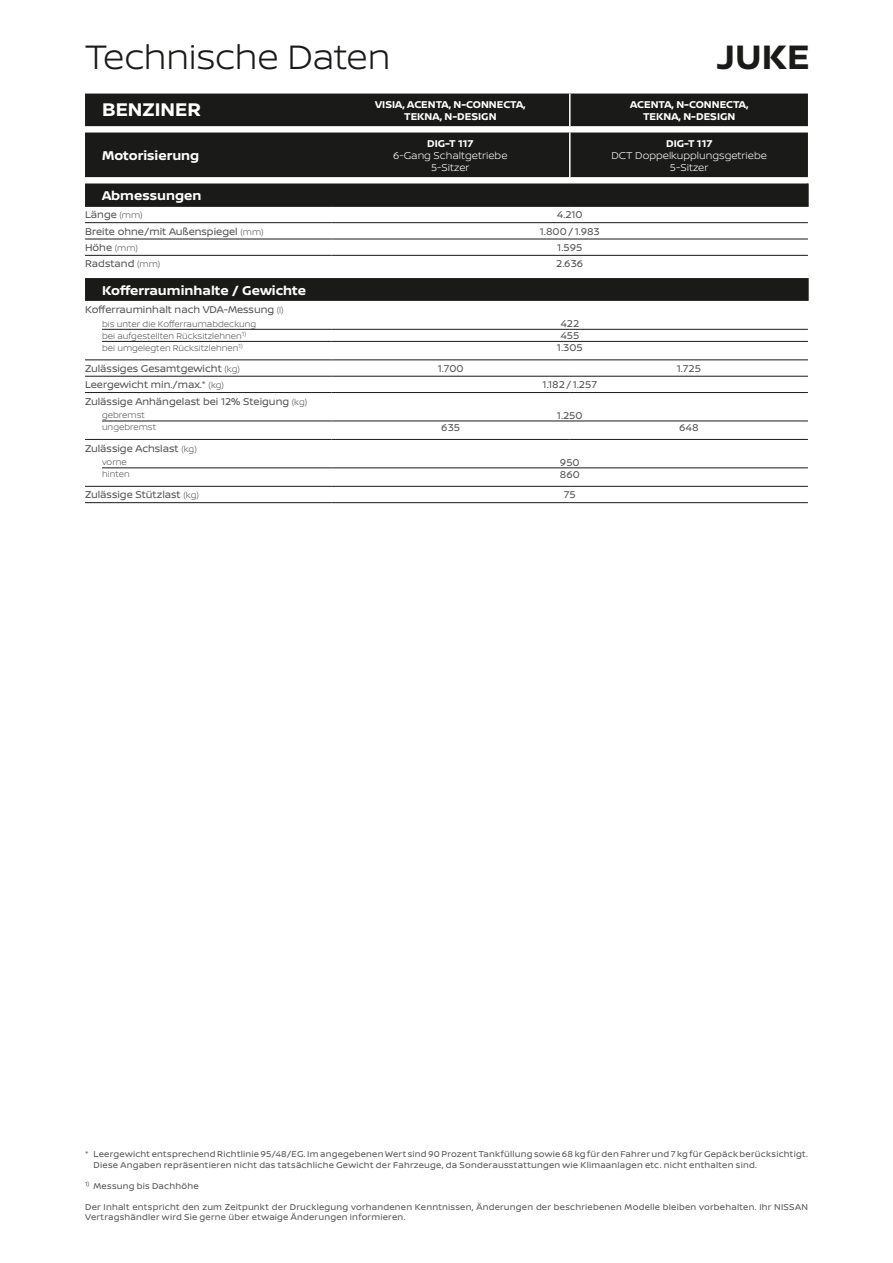
<style>
.page{position:relative;width:893px;height:1263px;background:#fff}
.page>*{position:absolute;margin:0;border:0;box-sizing:border-box;transform-origin:0 0}
.t1{font:300 36px "Nissan Brand";letter-spacing:-.01em;color:#1a1a18}
.t2{font:700 36px "Nissan Brand";color:#1a1a18}
.t3{font:700 19.5px "Nissan Brand";color:#fff}
.t4{font:700 13.5px "Nissan Brand";color:#fff}
.t5{font:10.5px "Nissan Brand";color:#565656}
.t6{font:700 10.5px/12px "Nissan Brand";color:#fff;text-align:center}
.t7{font:300 10.5px/12px "Nissan Brand";color:#fff;text-align:center}
.t8{font:9px/10.5px "Nissan Brand";letter-spacing:.025em;color:#565656}
.t9{font:300 9px "Nissan Brand";color:#565656}
.s1{font-weight:300;font-size:9px}
</style>
<div class="page">
<svg style="left:85px;top:94px;width:723px;height:207px;fill:#1a1a18"></svg>
<hr style="left:807px;top:183px;width:2px;height:23px;background:#1a1a18">
<hr style="left:807px;top:278px;width:2px;height:23px;background:#1a1a18">
<hr style="left:569px;top:133px;width:2px;height:44px;background:#fff">
<svg style="left:85px;top:206px;width:17px;height:1px"></svg>
<hr style="left:102px;top:206px;width:230px;height:1px;background:#1a1a18">
<hr style="left:332px;top:206px;width:238px;height:1px;background:#1a1a18">
<hr style="left:570px;top:206px;width:239px;height:1px;background:#1a1a18">
<svg style="left:85px;top:222px;width:17px;height:1px"></svg>
<hr style="left:102px;top:222px;width:230px;height:1px;background:#1a1a18">
<hr style="left:332px;top:222px;width:238px;height:1px;background:#1a1a18">
<hr style="left:570px;top:222px;width:238px;height:1px;background:#1a1a18">
<svg style="left:85px;top:239px;width:17px;height:1px"></svg>
<hr style="left:102px;top:239px;width:230px;height:1px;background:#1a1a18">
<hr style="left:332px;top:239px;width:238px;height:1px;background:#1a1a18">
<hr style="left:570px;top:239px;width:238px;height:1px;background:#1a1a18">
<svg style="left:85px;top:255px;width:17px;height:1px"></svg>
<hr style="left:102px;top:255px;width:230px;height:1px;background:#1a1a18">
<hr style="left:332px;top:255px;width:238px;height:1px;background:#1a1a18">
<hr style="left:570px;top:255px;width:238px;height:1px;background:#1a1a18">
<svg style="left:85px;top:359px;width:17px;height:1px"></svg>
<svg style="left:85px;top:486px;width:17px;height:1px"></svg>
<hr style="left:102px;top:359px;width:230px;height:1px;background:#1a1a18">
<hr style="left:102px;top:486px;width:230px;height:1px;background:#1a1a18">
<hr style="left:332px;top:359px;width:238px;height:1px;background:#1a1a18">
<hr style="left:332px;top:486px;width:238px;height:1px;background:#1a1a18">
<hr style="left:570px;top:359px;width:238px;height:1px;background:#1a1a18">
<hr style="left:570px;top:486px;width:238px;height:1px;background:#1a1a18">
<svg style="left:85px;top:376px;width:17px;height:1px"></svg>
<hr style="left:102px;top:376px;width:230px;height:1px;background:#1a1a18">
<svg style="left:85px;top:502px;width:17px;height:1px"></svg>
<hr style="left:102px;top:502px;width:230px;height:1px;background:#1a1a18">
<hr style="left:332px;top:376px;width:238px;height:1px;background:#1a1a18">
<hr style="left:332px;top:502px;width:238px;height:1px;background:#1a1a18">
<hr style="left:570px;top:502px;width:238px;height:1px;background:#1a1a18">
<hr style="left:570px;top:376px;width:238px;height:1px;background:#1a1a18">
<svg style="left:85px;top:392px;width:17px;height:1px"></svg>
<hr style="left:102px;top:392px;width:230px;height:1px;background:#1a1a18">
<hr style="left:332px;top:392px;width:238px;height:1px;background:#1a1a18">
<hr style="left:570px;top:392px;width:238px;height:1px;background:#1a1a18">
<svg style="left:85px;top:439px;width:17px;height:1px"></svg>
<hr style="left:102px;top:439px;width:230px;height:1px;background:#1a1a18">
<hr style="left:332px;top:439px;width:238px;height:1px;background:#1a1a18">
<hr style="left:570px;top:439px;width:238px;height:1px;background:#1a1a18">
<hr style="left:102px;top:329px;width:230px;height:1px;background:#1a1a18">
<hr style="left:102px;top:341px;width:230px;height:1px;background:#1a1a18">
<hr style="left:332px;top:329px;width:238px;height:1px;background:#1a1a18">
<hr style="left:570px;top:329px;width:238px;height:1px;background:#1a1a18">
<hr style="left:332px;top:341px;width:238px;height:1px;background:#1a1a18">
<hr style="left:570px;top:341px;width:238px;height:1px;background:#1a1a18">
<hr style="left:102px;top:421px;width:230px;height:1px;background:#1a1a18">
<hr style="left:332px;top:421px;width:238px;height:1px;background:#1a1a18">
<hr style="left:570px;top:421px;width:238px;height:1px;background:#1a1a18">
<hr style="left:102px;top:468px;width:230px;height:1px;background:#1a1a18">
<hr style="left:332px;top:468px;width:238px;height:1px;background:#1a1a18">
<hr style="left:570px;top:468px;width:238px;height:1px;background:#1a1a18">
<hr style="left:569px;top:94px;width:2px;height:32px;background:#fff">
<h1 class="t1" style="left:85px;top:31px;width:307px">Technische Daten</h1>
<h1 class="t2" style="left:717px;top:31px;width:94px">JUKE</h1>
<h2 class="t3" style="left:102px;top:95px;width:100px">BENZINER</h2>
<p class="t6" style="left:375px;top:98px;width:152px">VISIA, ACENTA, N-CONNECTA,<br>TEKNA, N-DESIGN</p>
<p class="t6" style="left:630px;top:98px;width:120px">ACENTA, N-CONNECTA,<br>TEKNA, N-DESIGN</p>
<h3 class="t4" style="left:102px;top:146px;width:99px">Motorisierung</h3>
<p class="t6" style="left:427px;top:137px;width:48px">DIG-T 117</p>
<p class="t7" style="left:393px;top:149px;width:116px">6-Gang Schaltgetriebe<br>5-Sitzer</p>
<p class="t6" style="left:666px;top:137px;width:48px">DIG-T 117</p>
<p class="t7" style="left:611px;top:149px;width:157px">DCT Doppelkupplungsgetriebe<br>5-Sitzer</p>
<h3 class="t4" style="left:102px;top:186px;width:101px">Abmessungen</h3>
<p class="t5" style="left:85px;top:207px;width:59px">Länge <span class="s1">(mm)</span></p>
<p class="t5" style="left:557px;top:207px;width:27px">4.210</p>
<p class="t5" style="left:85px;top:224px;width:180px">Breite ohne/mit Außenspiegel <span class="s1">(mm)</span></p>
<p class="t5" style="left:540px;top:224px;width:62px">1.800/1.983</p>
<p class="t5" style="left:85px;top:240px;width:55px">Höhe <span class="s1">(mm)</span></p>
<p class="t5" style="left:557px;top:240px;width:27px">1.595</p>
<p class="t5" style="left:85px;top:256px;width:77px">Radstand <span class="s1">(mm)</span></p>
<p class="t5" style="left:556px;top:256px;width:28px">2.636</p>
<h3 class="t4" style="left:102px;top:280px;width:205px">Kofferrauminhalte / Gewichte</h3>
<p class="t5" style="left:85px;top:302px;width:200px">Kofferrauminhalt nach VDA-Messung <span class="s1">(l)</span></p>
<p class="t9" style="left:102px;top:317px;width:156px">bis unter die Kofferraumabdeckung</p>
<p class="t5" style="left:560px;top:316px;width:20px">422</p>
<p class="t9" style="left:102px;top:329px;width:146px">bei aufgestellten Rücksitzlehnen<sup>1)</sup></p>
<p class="t5" style="left:560px;top:328px;width:20px">455</p>
<p class="t9" style="left:102px;top:341px;width:142px">bei umgelegten Rücksitzlehnen<sup>1)</sup></p>
<p class="t5" style="left:557px;top:340px;width:27px">1.305</p>
<p class="t5" style="left:85px;top:361px;width:156px">Zulässiges Gesamtgewicht <span class="s1">(kg)</span></p>
<p class="t5" style="left:438px;top:361px;width:27px">1.700</p>
<p class="t5" style="left:677px;top:361px;width:26px">1.725</p>
<p class="t5" style="left:85px;top:377px;width:141px">Leergewicht min./max.* <span class="s1">(kg)</span></p>
<p class="t5" style="left:543px;top:377px;width:56px">1.182/1.257</p>
<p class="t5" style="left:85px;top:393px;width:224px">Zulässige Anhängelast bei 12% Steigung <span class="s1">(kg)</span></p>
<p class="t9" style="left:102px;top:409px;width:44px">gebremst</p>
<p class="t5" style="left:557px;top:408px;width:27px">1.250</p>
<p class="t9" style="left:102px;top:421px;width:56px">ungebremst</p>
<p class="t5" style="left:441px;top:420px;width:20px">635</p>
<p class="t5" style="left:679px;top:420px;width:21px">648</p>
<p class="t5" style="left:85px;top:440px;width:113px">Zulässige Achslast <span class="s1">(kg)</span></p>
<p class="t9" style="left:102px;top:456px;width:26px">vorne</p>
<p class="t5" style="left:560px;top:455px;width:21px">950</p>
<p class="t9" style="left:102px;top:468px;width:29px">hinten</p>
<p class="t5" style="left:560px;top:467px;width:22px">860</p>
<p class="t5" style="left:85px;top:487px;width:115px">Zulässige Stützlast <span class="s1">(kg)</span></p>
<p class="t5" style="left:564px;top:487px;width:13px">75</p>
<p class="t8" style="left:94px;top:1149px;width:716px;text-indent:-9px">* Leergewicht entsprechend Richtlinie 95/48/EG. Im angegebenen Wert sind 90 Prozent Tankfüllung sowie 68 kg für den Fahrer und 7 kg für Gepäck berücksichtigt.<br>Diese Angaben repräsentieren nicht das tatsächliche Gewicht der Fahrzeuge, da Sonderausstattungen wie Klimaanlagen etc. nicht enthalten sind.</p>
<p class="t8" style="left:85px;top:1180px;width:115px"><sup>1)</sup> Messung bis Dachhöhe</p>
<p class="t8" style="left:85px;top:1201px;width:724px">Der Inhalt entspricht den zum Zeitpunkt der Drucklegung vorhandenen Kenntnissen, Änderungen der beschriebenen Modelle bleiben vorbehalten. Ihr NISSAN<br>Vertragshändler wird Sie gerne über etwaige Änderungen informieren.</p>
</div>
